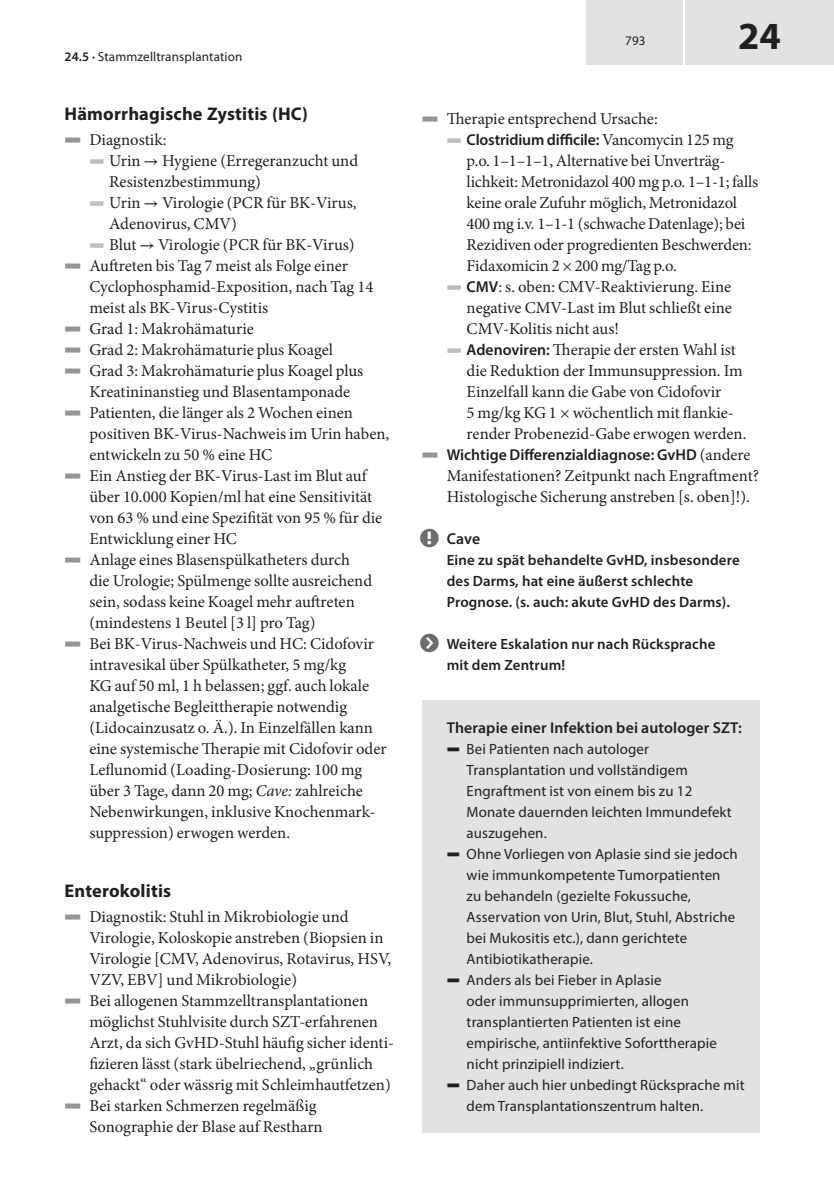
<style>
.page{position:relative;width:834px;height:1191px;background:#fff}
.page>*{position:absolute;margin:0;border:0;box-sizing:border-box;transform-origin:0 0}
.t1{font:700 38.5px "Myriad Pro";color:#231f20}
.t2{font:700 18.38px "Myriad Pro";letter-spacing:.01em;color:#231f20}
.t3{font:16.62px/21px "Minion Pro";letter-spacing:-.005em;color:#231f20}
.t4{font:600 15.75px "Myriad Pro";color:#231f20}
.t5{font:14.88px "Myriad Pro Regular 2";letter-spacing:.01em;color:#231f20}
.t6{font:600 14.88px/21px "Myriad Pro";letter-spacing:.01em;color:#231f20}
.t7{font:13.12px "Myriad Pro Regular 2";letter-spacing:.01em;color:#231f20}
.s1{font-family:"Myriad Pro";font-weight:600}
.s2{font-family:"Blik Buttons";color:#939598}
.s3{font-family:"Blik Buttons";font-size:14.88px;color:#bcbdc0}
.s4{font-family:"STIX General"}
.s5{font-style:italic}
.s6{font-family:"Blik Buttons";font-weight:400;font-size:14.88px;color:#bcbdc0}
.s7{font-family:"Minion Pro";font-weight:400;font-size:16.62px}
.s8{font-family:"Myriad Pro";font-weight:600;font-size:15.75px}
.s9{font-family:"Blik Buttons";font-weight:400;font-size:16.62px;color:#939598}
.s10{font-family:"Blik Buttons";font-weight:400;font-size:14.88px;color:#6c6d70}
.s11{font-family:"Blik Buttons";font-weight:400;color:#6c6d70}
.s12{font-family:"Blik Buttons"}
</style>
<div class="page">
<div style="left:685px;top:0;width:148px;height:64px;background:#e1e2e4"></div>
<div style="left:585px;top:0;width:97px;height:64px;background:#e1e2e4"></div>
<div style="left:422px;top:699px;width:337px;height:433px;background:#e1e2e4"></div>
<p class="t7" style="left:64px;top:49px;width:179px"><span class="s1">24.5 ·</span> Stammzelltransplantation</p>
<p class="t2" style="left:64px;top:102px;width:245px">Hämorrhagische Zystitis (HC)</p>
<p class="t3" style="left:64px;top:129px;width:103px"><span class="s2">4</span> Diagnostik:</p>
<p class="t3" style="left:89px;top:150px;width:270px"><span class="s3">4</span> Urin <span class="s4">→</span> Hygiene (Erregeranzucht und</p>
<p class="t3" style="left:109px;top:171px;width:153px">Resistenzbestimmung)</p>
<p class="t3" style="left:89px;top:192px;width:269px"><span class="s3">4</span> Urin <span class="s4">→</span> Virologie (PCR für BK-Virus,</p>
<p class="t3" style="left:109px;top:213px;width:129px">Adenovirus, CMV)</p>
<p class="t3" style="left:89px;top:234px;width:267px"><span class="s3">4</span> Blut <span class="s4">→</span> Virologie (PCR für BK-Virus)</p>
<p class="t3" style="left:64px;top:255px;width:285px"><span class="s2">4</span> Auftreten bis Tag 7 meist als Folge einer</p>
<p class="t3" style="left:89px;top:276px;width:285px">Cyclophosphamid-Exposition, nach Tag 14</p>
<p class="t3" style="left:89px;top:297px;width:180px">meist als BK-Virus-Cystitis</p>
<p class="t3" style="left:64px;top:318px;width:191px"><span class="s2">4</span> Grad 1: Makrohämaturie</p>
<p class="t3" style="left:64px;top:339px;width:270px"><span class="s2">4</span> Grad 2: Makrohämaturie plus Koagel</p>
<p class="t3" style="left:64px;top:360px;width:300px"><span class="s2">4</span> Grad 3: Makrohämaturie plus Koagel plus</p>
<p class="t3" style="left:89px;top:381px;width:262px">Kreatininanstieg und Blasentamponade</p>
<p class="t3" style="left:64px;top:402px;width:290px"><span class="s2">4</span> Patienten, die länger als 2 Wochen einen</p>
<p class="t3" style="left:89px;top:423px;width:301px">positiven BK-Virus-Nachweis im Urin haben,</p>
<p class="t3" style="left:89px;top:444px;width:184px">entwickeln zu 50 % eine HC</p>
<p class="t3" style="left:64px;top:465px;width:303px"><span class="s2">4</span> Ein Anstieg der BK-Virus-Last im Blut auf</p>
<p class="t3" style="left:89px;top:486px;width:284px">über 10.000 Kopien/ml hat eine Sensitivität</p>
<p class="t3" style="left:89px;top:507px;width:294px">von 63 % und eine Spezifität von 95 % für die</p>
<p class="t3" style="left:89px;top:528px;width:149px">Entwicklung einer HC</p>
<p class="t3" style="left:64px;top:549px;width:287px"><span class="s2">4</span> Anlage eines Blasenspülkatheters durch</p>
<p class="t3" style="left:89px;top:570px;width:284px">die Urologie; Spülmenge sollte ausreichend</p>
<p class="t3" style="left:89px;top:591px;width:267px">sein, sodass keine Koagel mehr auftreten</p>
<p class="t3" style="left:89px;top:612px;width:227px">(mindestens 1 Beutel [3 l] pro Tag)</p>
<p class="t3" style="left:64px;top:633px;width:311px"><span class="s2">4</span> Bei BK-Virus-Nachweis und HC: Cidofovir</p>
<p class="t3" style="left:89px;top:654px;width:258px">intravesikal über Spülkatheter, 5 mg/kg</p>
<p class="t3" style="left:89px;top:675px;width:281px">KG auf 50 ml, 1 h belassen; ggf. auch lokale</p>
<p class="t3" style="left:89px;top:696px;width:259px">analgetische Begleittherapie notwendig</p>
<p class="t3" style="left:89px;top:717px;width:285px">(Lidocainzusatz o. Ä.). In Einzelfällen kann</p>
<p class="t3" style="left:89px;top:738px;width:299px">eine systemische Therapie mit Cidofovir oder</p>
<p class="t3" style="left:89px;top:759px;width:274px">Leflunomid (Loading-Dosierung: 100 mg</p>
<p class="t3" style="left:89px;top:780px;width:275px">über 3 Tage, dann 20 mg; <span class="s5">Cave:</span> zahlreiche</p>
<p class="t3" style="left:89px;top:801px;width:288px">Nebenwirkungen, inklusive Knochenmark-</p>
<p class="t3" style="left:89px;top:822px;width:202px">suppression) erwogen werden.</p>
<p class="t2" style="left:64px;top:879px;width:108px">Enterokolitis</p>
<p class="t3" style="left:64px;top:906px;width:285px"><span class="s2">4</span> Diagnostik: Stuhl in Mikrobiologie und</p>
<p class="t3" style="left:89px;top:927px;width:295px">Virologie, Koloskopie anstreben (Biopsien in</p>
<p class="t3" style="left:89px;top:948px;width:303px">Virologie [CMV, Adenovirus, Rotavirus, HSV,</p>
<p class="t3" style="left:89px;top:969px;width:209px">VZV, EBV] und Mikrobiologie)</p>
<p class="t3" style="left:64px;top:990px;width:305px"><span class="s2">4</span> Bei allogenen Stammzelltransplantationen</p>
<p class="t3" style="left:89px;top:1011px;width:290px">möglichst Stuhlvisite durch SZT-erfahrenen</p>
<p class="t3" style="left:89px;top:1032px;width:306px">Arzt, da sich GvHD-Stuhl häufig sicher identi-</p>
<p class="t3" style="left:89px;top:1053px;width:285px">fizieren lässt (stark übelriechend, „grünlich</p>
<p class="t3" style="left:89px;top:1074px;width:303px">gehackt“ oder wässrig mit Schleimhautfetzen)</p>
<p class="t3" style="left:64px;top:1095px;width:253px"><span class="s2">4</span> Bei starken Schmerzen regelmäßig</p>
<p class="t3" style="left:89px;top:1116px;width:235px">Sonographie der Blase auf Restharn</p>
<p class="t7" style="left:625px;top:32px;width:22px">793</p>
<h1 class="t1" style="left:738px;top:11px;width:44px">24</h1>
<p class="t3" style="left:422px;top:108px;width:237px"><span class="s2">4</span> Therapie entsprechend Ursache:</p>
<p class="t4" style="left:446px;top:130px;width:288px"><span class="s6">4</span> Clostridium difficile: <span class="s7">Vancomycin 125 mg</span></p>
<p class="t3" style="left:466px;top:150px;width:260px">p.o. 1–1–1–1, Alternative bei Unverträg-</p>
<p class="t3" style="left:466px;top:171px;width:293px">lichkeit: Metronidazol 400 mg p.o. 1–1-1; falls</p>
<p class="t3" style="left:466px;top:192px;width:272px">keine orale Zufuhr möglich, Metronidazol</p>
<p class="t3" style="left:466px;top:213px;width:280px">400 mg i.v. 1–1-1 (schwache Datenlage); bei</p>
<p class="t3" style="left:466px;top:234px;width:286px">Rezidiven oder progredienten Beschwerden:</p>
<p class="t3" style="left:466px;top:255px;width:212px">Fidaxomicin 2 × 200 mg/Tag p.o.</p>
<p class="t3" style="left:446px;top:276px;width:286px"><span class="s3">4</span> <span class="s8">CMV</span>: s. oben: CMV-Reaktivierung. Eine</p>
<p class="t3" style="left:466px;top:297px;width:267px">negative CMV-Last im Blut schließt eine</p>
<p class="t3" style="left:466px;top:318px;width:154px">CMV-Kolitis nicht aus!</p>
<p class="t3" style="left:446px;top:339px;width:290px"><span class="s3">4</span> <span class="s8">Adenoviren:</span> Therapie der ersten Wahl ist</p>
<p class="t3" style="left:466px;top:360px;width:278px">die Reduktion der Immunsuppression. Im</p>
<p class="t3" style="left:466px;top:381px;width:256px">Einzelfall kann die Gabe von Cidofovir</p>
<p class="t3" style="left:466px;top:402px;width:269px">5 mg/kg KG 1 × wöchentlich mit flankie-</p>
<p class="t3" style="left:466px;top:423px;width:281px">render Probenezid-Gabe erwogen werden.</p>
<p class="t4" style="left:422px;top:445px;width:330px"><span class="s9">4</span> Wichtige Differenzialdiagnose: GvHD <span class="s7">(andere</span></p>
<p class="t3" style="left:446px;top:465px;width:314px">Manifestationen? Zeitpunkt nach Engraftment?<br>Histologische Sicherung anstreben [s. oben]!).</p>
<p class="t4" style="left:422px;top:529px;width:60px"><span class="s10">!</span> Cave</p>
<p class="t6" style="left:446px;top:549px;width:294px">Eine zu spät behandelte GvHD, insbesondere des Darms, hat eine äußerst schlechte<br>Prognose. (s. auch: akute GvHD des Darms).</p>
<p class="t6" style="left:446px;top:633px;width:270px;text-indent:-25px"><span class="s11">&gt;</span> Weitere Eskalation nur nach Rücksprache mit dem Zentrum!</p>
<p class="t4" style="left:446px;top:718px;width:296px">Therapie einer Infektion bei autologer SZT:</p>
<p class="t5" style="left:446px;top:740px;width:204px"><span class="s12">5</span> Bei Patienten nach autologer</p>
<p class="t5" style="left:466px;top:761px;width:223px">Transplantation und vollständigem</p>
<p class="t5" style="left:466px;top:782px;width:227px">Engraftment ist von einem bis zu 12</p>
<p class="t5" style="left:466px;top:803px;width:266px">Monate dauernden leichten Immundefekt</p>
<p class="t5" style="left:466px;top:824px;width:82px">auszugehen.</p>
<p class="t5" style="left:446px;top:845px;width:292px"><span class="s12">5</span> Ohne Vorliegen von Aplasie sind sie jedoch</p>
<p class="t5" style="left:466px;top:866px;width:255px">wie immunkompetente Tumorpatienten</p>
<p class="t5" style="left:466px;top:887px;width:226px">zu behandeln (gezielte Fokussuche,</p>
<p class="t5" style="left:466px;top:908px;width:270px">Asservation von Urin, Blut, Stuhl, Abstriche</p>
<p class="t5" style="left:466px;top:929px;width:222px">bei Mukositis etc.), dann gerichtete</p>
<p class="t5" style="left:466px;top:950px;width:128px">Antibiotikatherapie.</p>
<p class="t5" style="left:446px;top:971px;width:216px"><span class="s12">5</span> Anders als bei Fieber in Aplasie</p>
<p class="t5" style="left:466px;top:992px;width:224px">oder immunsupprimierten, allogen</p>
<p class="t5" style="left:466px;top:1013px;width:216px">transplantierten Patienten ist eine</p>
<p class="t5" style="left:466px;top:1034px;width:252px">empirische, antiinfektive Soforttherapie</p>
<p class="t5" style="left:466px;top:1055px;width:158px">nicht prinzipiell indiziert.</p>
<p class="t5" style="left:446px;top:1076px;width:299px"><span class="s12">5</span> Daher auch hier unbedingt Rücksprache mit</p>
<p class="t5" style="left:466px;top:1097px;width:238px">dem Transplantationszentrum halten.</p>
</div>
